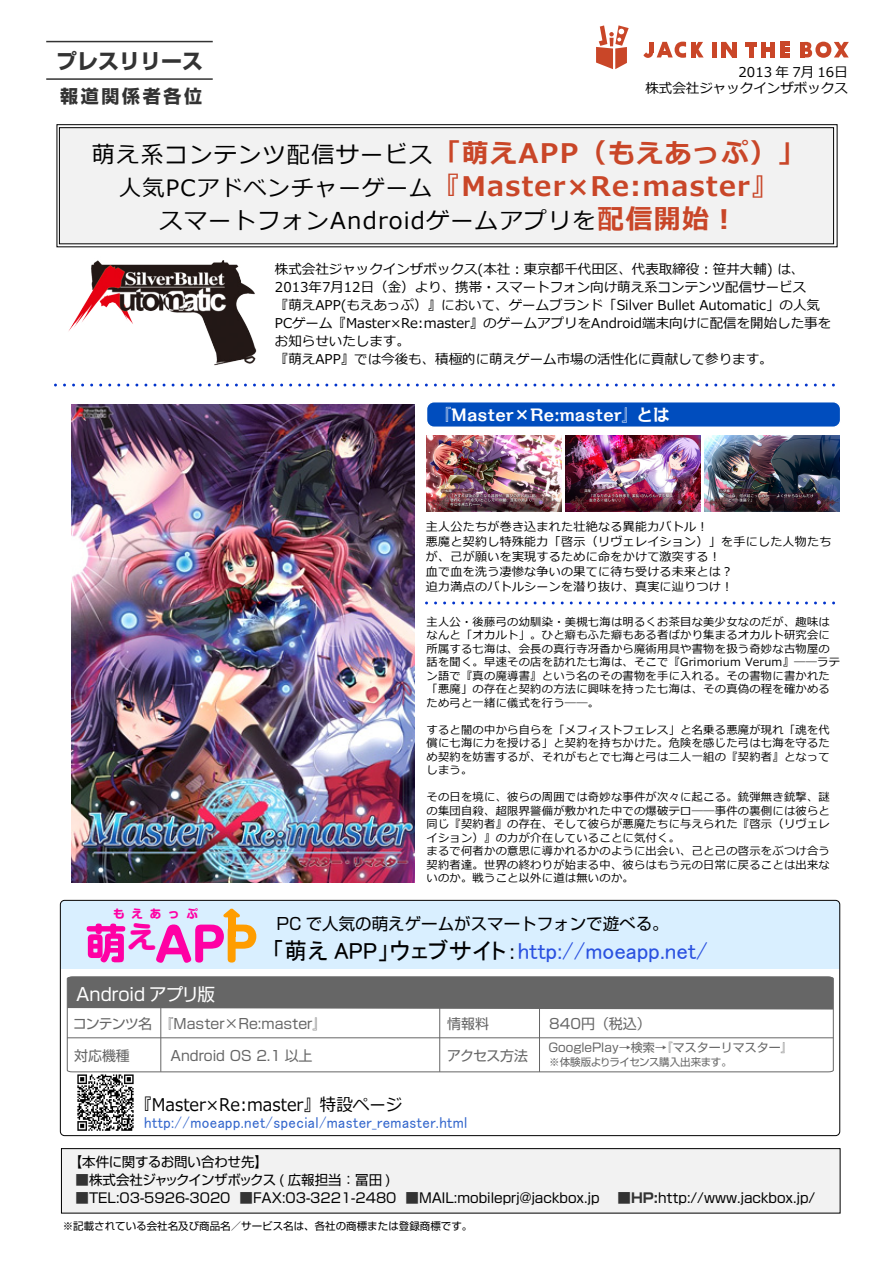
<style>
.page{position:relative;width:893px;height:1263px;background:#fff}
.page>*{position:absolute;margin:0;border:0;box-sizing:border-box;transform-origin:0 0}
.t1{font:700 29.7px "Shin M Go Pro";color:#ff00a4}
.t2{font:700 27px "Meiryo";letter-spacing:.05em;color:#c94628}
.t3{font:23.25px "Meiryo";letter-spacing:.05em;color:#000}
.t4{font:23.25px "MS P Gothic";color:#2a51e0}
.t5{font:700 21px "Shin Go Pro";color:#333}
.t6{font:700 18px "Shin Go Pro";letter-spacing:.15em;color:#333}
.t7{font:17.7px "Shin Go Pro";color:#fff}
.t8{font:17.55px "Meiryo";color:#000;scale:.94 1}
.t9{font:16.5px "Shin Go Pro";color:#000}
.t10{font:700 16.5px "Kakumin Pro";color:#fff}
.t11{font:15.9px "MS P Gothic";letter-spacing:.025em;color:#36c;scale:.94 1}
.t12{font:13.95px "Shin Go Pro";color:#666}
.t13{font:13.5px/18px "Meiryo";color:#000;text-align:right}
.t14{font:13.5px "Shin Go Pro";color:#000}
.t15{font:13.5px "Shin Go Pro";letter-spacing:-.035em;color:#000}
.t16{font:12px/15px "Meiryo";letter-spacing:.025em;color:#000}
.t17{font:12px "Shin Go Pro";color:#666}
.t18{font:700 11.55px "Shin M Go Pro";letter-spacing:.6em;color:#ff00a4}
.t19{font:11.25px/13.5px "Meiryo";letter-spacing:.025em;color:#000}
.t20{font:10.5px "Shin Go Pro";color:#000}
.t21{font:10.5px "Shin Go Pro";letter-spacing:-.03em;color:#666}
.s1{font-weight:700;font-size:27px;color:#c94628}
.s2{font-weight:400;font-size:22.5px;color:#000}
.s3{color:#000}
.s4{font-weight:700;color:#333}
</style>
<div class="page">
<img style="left:71px;top:404px;width:343px;height:479px">
<img style="left:77px;top:1074px;width:57px;height:57px">
<div style="left:61px;top:1148px;width:779px;height:65px;background:#f2f2f2;border:1px solid #000"></div>
<div style="left:61px;top:901px;width:779px;height:67px;background:#d9efff"></div>
<svg style="left:87px;top:923px;width:38px;height:39px"></svg>
<svg style="left:156px;top:924px;width:100px;height:39px"></svg>
<svg style="left:223px;top:908px;width:17px;height:9px"></svg>
<div style="left:228px;top:917px;width:8px;height:19px;background:#ff9d00"></div>
<svg style="left:55px;top:383px;width:780px;height:3px"></svg>
<div style="left:426px;top:402px;width:415px;height:25px;background:#004dbe;border-radius:8px"></div>
<div style="left:426px;top:401px;width:415px;height:27px;border:2px solid #fff;border-radius:8px"></div>
<svg style="left:57px;top:124px;width:780px;height:123px"></svg>
<div style="left:59px;top:127px;width:775px;height:117px;background:#f2f2f2;border:1px solid #000"></div>
<hr style="left:762px;top:42px;width:4px;height:15px;background:#c94628">
<hr style="left:771px;top:42px;width:4px;height:15px;background:#c94628">
<hr style="left:691px;top:42px;width:4px;height:15px;background:#c94628">
<hr style="left:780px;top:42px;width:4px;height:15px;background:#c94628">
<hr style="left:801px;top:42px;width:4px;height:15px;background:#c94628">
<hr style="left:713px;top:42px;width:4px;height:15px;background:#c94628">
<div style="left:749px;top:42px;width:5px;height:15px;background:#c94628"></div>
<hr style="left:746px;top:42px;width:11px;height:4px;background:#c94628">
<hr style="left:780px;top:42px;width:10px;height:4px;background:#c94628">
<hr style="left:780px;top:48px;width:10px;height:4px;background:#c94628">
<hr style="left:780px;top:53px;width:10px;height:4px;background:#c94628">
<hr style="left:763px;top:48px;width:10px;height:4px;background:#c94628">
<svg style="left:695px;top:42px;width:9px;height:15px"></svg>
<svg style="left:722px;top:42px;width:14px;height:15px"></svg>
<svg style="left:643px;top:42px;width:43px;height:16px"></svg>
<svg style="left:804px;top:42px;width:45px;height:16px"></svg>
<svg style="left:596px;top:25px;width:33px;height:44px"></svg>
<hr style="left:46px;top:41px;width:167px;height:1px;background:#333">
<hr style="left:46px;top:78px;width:167px;height:2px;background:#333">
<svg style="left:67px;top:976px;width:767px;height:96px"></svg>
<hr style="left:67px;top:1037px;width:766px;height:1px;background:#666">
<hr style="left:160px;top:1004px;width:1px;height:68px;background:#666">
<div style="left:60px;top:900px;width:780px;height:236px;border:1px solid #000;border-radius:4px"></div>
<hr style="left:439px;top:1006px;width:1px;height:66px;background:#666">
<hr style="left:539px;top:1006px;width:1px;height:66px;background:#666">
<img style="left:68px;top:260px;width:189px;height:106px">
<svg style="left:426px;top:601px;width:409px;height:3px"></svg>
<img style="left:565px;top:436px;width:136px;height:75px">
<img style="left:426px;top:436px;width:136px;height:75px">
<img style="left:704px;top:436px;width:135px;height:75px">
<h3 class="t5" style="left:56px;top:45px;width:148px">プレスリリース</h3>
<h3 class="t6" style="left:60px;top:82px;width:144px">報道関係者各位</h3>
<p class="t13" style="left:645px;top:64px;width:204px;line-height:16.5px">2013 年 7月 16日<br>株式会社ジャックインザボックス</p>
<h3 class="t3" style="left:92px;top:141px;width:715px">萌え系コンテンツ配信サービス<span class="s1">「萌えAPP（もえあっぷ）」</span></h3>
<h2 class="t2" style="left:119px;top:171px;width:661px"><span class="s2">人気PCアドベンチャーゲーム</span>『Master×Re:master』</h2>
<h3 class="t3" style="left:159px;top:207px;width:580px">スマートフォンAndroidゲームアプリを<span class="s1">配信開始！</span></h3>
<p class="t13" style="left:275px;top:260px;width:558px;text-align:left">株式会社ジャックインザボックス(本社：東京都千代田区、代表取締役：笹井大輔) は、2013年7月12日（金）より、携帯・スマートフォン向け萌え系コンテンツ配信サービス<br>『萌えAPP(もえあっぷ）』において、ゲームブランド「Silver Bullet Automatic」の人気PCゲーム『Master×Re:master』のゲームアプリをAndroid端末向けに配信を開始した事をお知らせいたします。<br>『萌えAPP』では今後も、積極的に萌えゲーム市場の活性化に貢献して参ります。</p>
<h3 class="t10" style="left:435px;top:402px;width:236px">『Master×Re:master』とは</h3>
<p class="t16" style="left:426px;top:519px;width:407px">主人公たちが巻き込まれた壮絶なる異能力バトル！<br>悪魔と契約し特殊能力「啓示（リヴェレイション）」を手にした人物たちが、己が願いを実現するために命をかけて激突する！<br>血で血を洗う凄惨な争いの果てに待ち受ける未来とは？<br>迫力満点のバトルシーンを潜り抜け、真実に辿りつけ！</p>
<p class="t19" style="left:426px;top:615px;width:415px">主人公・後藤弓の幼馴染・美槻七海は明るくお茶目な美少女なのだが、趣味はなんと「オカルト」。ひと癖もふた癖もある者ばかり集まるオカルト研究会に所属する七海は、会長の真行寺冴香から魔術用具や書物を扱う奇妙な古物屋の話を聞く。早速その店を訪れた七海は、そこで『Grimorium Verum』――ラテン語で『真の魔導書』という名のその書物を手に入れる。その書物に書かれた「悪魔」の存在と契約の方法に興味を持った七海は、その真偽の程を確かめるため弓と一緒に儀式を行う――。</p>
<p class="t19" style="left:426px;top:723px;width:405px;text-align:justify">すると闇の中から自らを「メフィストフェレス」と名乗る悪魔が現れ「魂を代償に七海に力を授ける」と契約を持ちかけた。危険を感じた弓は七海を守るため契約を妨害するが、それがもとで七海と弓は二人一組の『契約者』となってしまう。</p>
<p class="t19" style="left:426px;top:790px;width:405px">その日を境に、彼らの周囲では奇妙な事件が次々に起こる。銃弾無き銃撃、謎の集団自殺、超限界警備が敷かれた中での爆破テロ――事件の裏側には彼らと同じ『契約者』の存在、そして彼らが悪魔たちに与えられた『啓示（リヴェレイション）』の力が介在していることに気付く。<br>まるで何者かの意思に導かれるかのように出会い、己と己の啓示をぶつけ合う契約者達。世界の終わりが始まる中、彼らはもう元の日常に戻ることは出来ないのか。戦うこと以外に道は無いのか。</p>
<p class="t18" style="left:113px;top:904px;width:87px">もえあっぷ</p>
<h1 class="t1" style="left:127px;top:913px;width:31px">え</h1>
<h3 class="t9" style="left:277px;top:910px;width:394px">PC で人気の萌えゲームがスマートフォンで遊べる。</h3>
<h3 class="t4" style="left:272px;top:939px;width:437px"><span class="s3">「萌え APP」ウェブサイト：</span>http://moeapp.net/</h3>
<h3 class="t7" style="left:76px;top:980px;width:141px">Android アプリ版</h3>
<p class="t12" style="left:73px;top:1012px;width:81px">コンテンツ名</p>
<p class="t12" style="left:74px;top:1044px;width:57px">対応機種</p>
<p class="t12" style="left:160px;top:1012px;width:168px">『Master×Re:master』</p>
<p class="t12" style="left:171px;top:1044px;width:185px">Android OS 2.1 以上　　　</p>
<p class="t12" style="left:447px;top:1012px;width:43px">情報料</p>
<p class="t12" style="left:447px;top:1044px;width:82px">アクセス方法</p>
<p class="t12" style="left:549px;top:1012px;width:103px">840円（税込）</p>
<p class="t17" style="left:548px;top:1037px;width:246px">GooglePlay→検索→『マスターリマスター』</p>
<p class="t21" style="left:549px;top:1053px;width:184px">※体験版よりライセンス購入出来ます。</p>
<h3 class="t8" style="left:135px;top:1094px;width:285px">『Master×Re:master』特設ページ</h3>
<h3 class="t11" style="left:144px;top:1114px;width:345px">http://moeapp.net/special/master_remaster.html</h3>
<p class="t14" style="left:69px;top:1151px;width:201px">【本件に関するお問い合わせ先】</p>
<p class="t15" style="left:76px;top:1169px;width:316px"><span class="s4">■</span>株式会社ジャックインザボックス ( 広報担当：冨田 )</p>
<p class="t14" style="left:76px;top:1187px;width:525px"><span class="s4">■</span>TEL:03-5926-3020 <span class="s4">■</span>FAX:03-3221-2480 <span class="s4">■</span>MAIL:mobileprj@jackbox.jp</p>
<p class="t14" style="left:617px;top:1187px;width:199px"><span class="s4">■HP:</span>http://www.jackbox.jp/</p>
<p class="t20" style="left:63px;top:1217px;width:421px">※記載されている会社名及び商品名／サービス名は、各社の商標または登録商標です。　</p>
</div>
